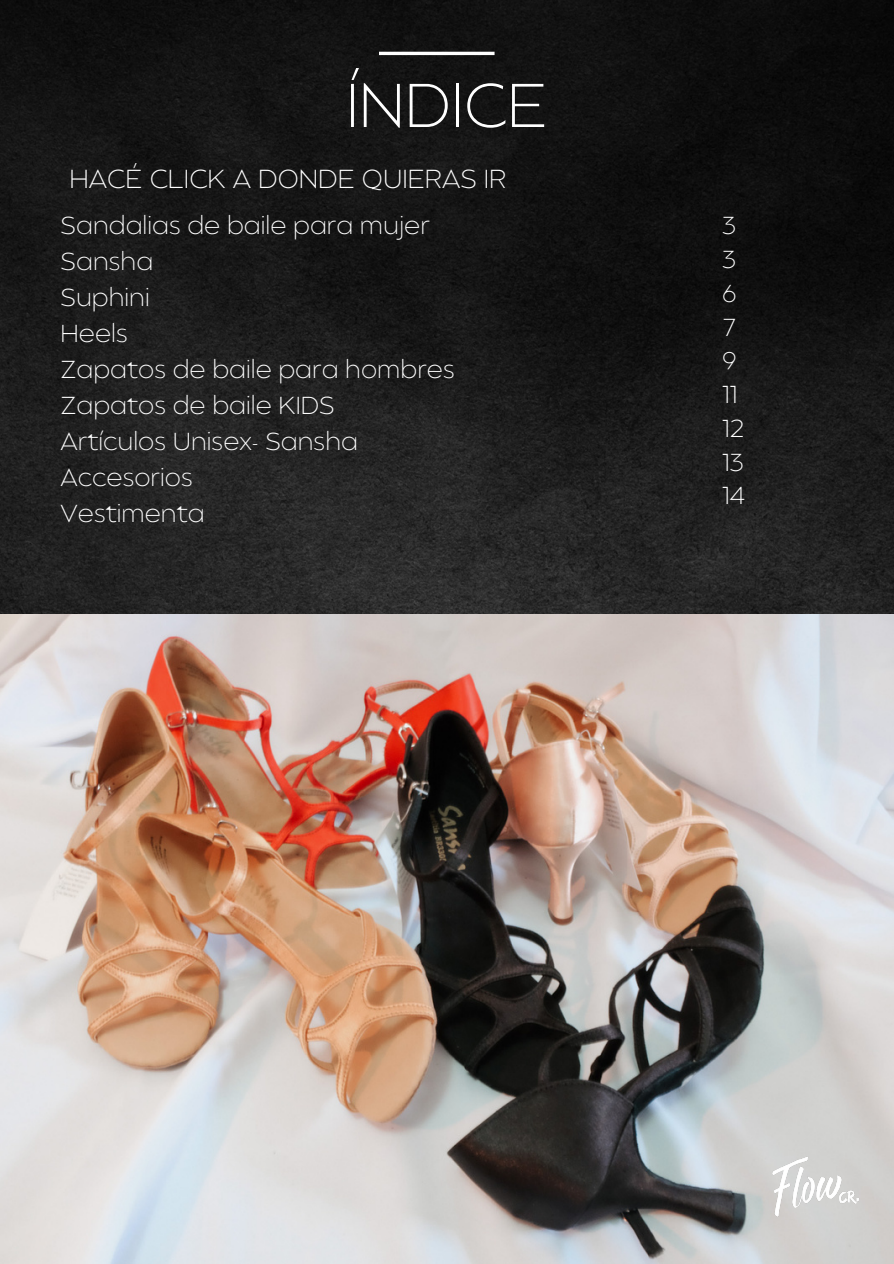
<style>
.page{position:relative;width:894px;height:1264px;background:#fff}
.page>*{position:absolute;margin:0;border:0;box-sizing:border-box;transform-origin:0 0}
.t1{font:200 61.5px "Balgin";color:#fff}
.t2{font:200 25.95px "Balgin";color:#fff}
.t3{font:200 24.45px "Balgin";color:#fff}
</style>
<div class="page">
<img style="left:0;top:0;width:893px;height:614px">
<hr style="left:379px;top:52px;width:115px;height:3px;background:#fff">
<img style="left:0;top:614px;width:893px;height:649px">
<img style="left:762px;top:1129px;width:108px;height:108px">
<p class="t1" style="left:346px;top:81px;width:203px">ÍNDICE</p>
<p class="t2" style="left:70px;top:169px;width:438px">HACÉ CLICK A DONDE QUIERAS IR</p>
<p class="t3" style="left:61px;top:216px;width:370px">Sandalias de baile para mujer</p>
<p class="t3" style="left:61px;top:252px;width:94px">Sansha</p>
<p class="t3" style="left:61px;top:288px;width:91px">Suphini</p>
<p class="t3" style="left:61px;top:324px;width:69px">Heels</p>
<p class="t3" style="left:61px;top:360px;width:395px">Zapatos de baile para hombres</p>
<p class="t3" style="left:61px;top:396px;width:275px">Zapatos de baile KIDS</p>
<p class="t3" style="left:61px;top:432px;width:299px">Artículos Unisex- Sansha</p>
<p class="t3" style="left:61px;top:468px;width:133px">Accesorios</p>
<p class="t3" style="left:61px;top:504px;width:146px">Vestimenta</p>
<p class="t3" style="left:721px;top:216px;width:16px">3</p>
<p class="t3" style="left:721px;top:250px;width:16px">3</p>
<p class="t3" style="left:721px;top:283px;width:16px">6</p>
<p class="t3" style="left:721px;top:317px;width:16px">7</p>
<p class="t3" style="left:721px;top:351px;width:16px">9</p>
<p class="t3" style="left:721px;top:385px;width:17px">11</p>
<p class="t3" style="left:721px;top:418px;width:24px">12</p>
<p class="t3" style="left:721px;top:452px;width:23px">13</p>
<p class="t3" style="left:721px;top:486px;width:25px">14</p>
</div>
